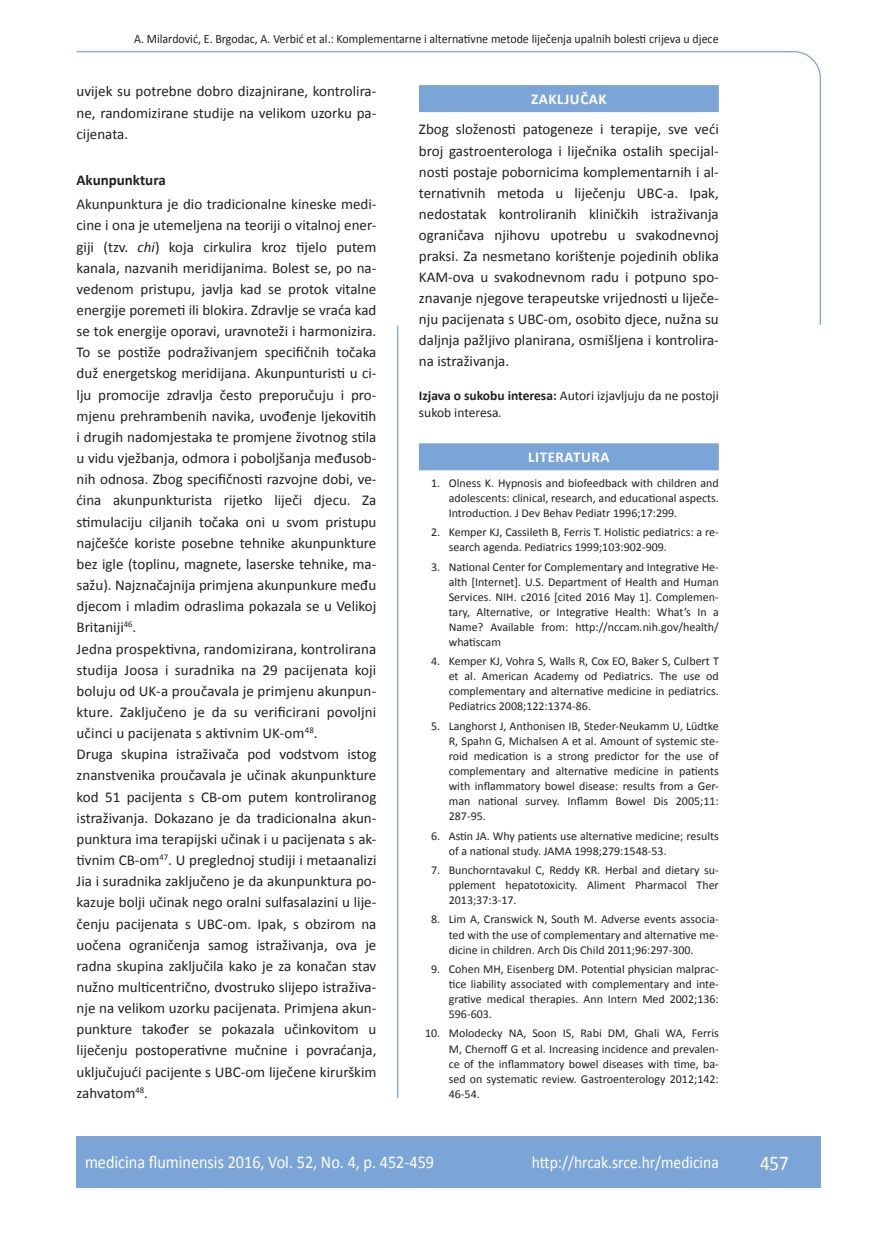
<style>
.page{position:relative;width:872px;height:1234px;background:#fff}
.page>*{position:absolute;margin:0;border:0;box-sizing:border-box;transform-origin:0 0}
.t1{font:21px "Calibri";color:#fff;scale:.9 1}
.t2{font:18px "Calibri";color:#fff;scale:.9 1}
.t3{font:17.25px "Calibri";color:#fff;scale:.9 1}
.t4{font:15px/21.1px "Calibri";color:#231f20;text-align:justify}
.t5{font:700 15px "Calibri";letter-spacing:.04em;color:#fff}
.t6{font:700 15px "Calibri";color:#231f20}
.t7{font:13.5px/16.5px "Calibri";color:#231f20}
.t8{font:12.75px "Calibri";color:#231f20;scale:.94 1}
.t9{font:12px/15px "Calibri";color:#231f20;text-align:justify}
.s1{font-style:italic}
.s2{font-weight:700}
</style>
<div class="page">
<svg style="left:76px;top:51px;width:745px;height:275px"></svg>
<hr style="left:397px;top:325px;width:1px;height:772px;background:#7ca5d7">
<div style="left:77px;top:1135px;width:744px;height:51px;background:#7ca5d7"></div>
<div style="left:419px;top:85px;width:300px;height:27px;background:#7ca5d7"></div>
<div style="left:419px;top:443px;width:300px;height:27px;background:#7ca5d7"></div>
<p class="t8" style="left:134px;top:30px;width:623px">A. Milardović, E. Brgodac, A. Verbić et al.: Komplementarne i alternativne metode liječenja upalnih bolesti crijeva u djece</p>
<p class="t4" style="left:77px;top:80px;width:301px">uvijek su potrebne dobro dizajnirane, kontrolira&shy;ne, randomizirane studije na velikom uzorku pa&shy;cijenata.</p>
<p class="t6" style="left:77px;top:171px;width:91px">Akunpunktura</p>
<p class="t4" style="left:77px;top:193px;width:301px;text-align:left">Akunpunktura je dio tradicionalne kineske medi&shy;cine i ona je utemeljena na teoriji o vitalnoj ener&shy;giji (tzv. <span class="s1">chi</span>) koja cirkulira kroz tijelo putem kanala, nazvanih meridijanima. Bolest se, po na&shy;vedenom pristupu, javlja kad se protok vitalne energije poremeti ili blokira. Zdravlje se vraća kad se tok energije oporavi, uravnoteži i harmonizira.<br>To se postiže podraživanjem specifičnih točaka duž energetskog meridijana. Akunpunturisti u ci&shy;lju promocije zdravlja često preporučuju i pro&shy;mjenu prehrambenih navika, uvođenje ljekovitih i drugih nadomjestaka te promjene životnog stila u vidu vježbanja, odmora i poboljšanja međusob&shy;nih odnosa. Zbog specifičnosti razvojne dobi, ve&shy;ćina akunpunkturista rijetko liječi djecu. Za stimulaciju ciljanih točaka oni u svom pristupu najčešće koriste posebne tehnike akunpunkture bez igle (toplinu, magnete, laserske tehnike, ma&shy;sažu). Najznačajnija primjena akunpunkure među djecom i mladim odraslima pokazala se u Velikoj Britaniji<sup>46</sup>.<br>Jedna prospektivna, randomizirana, kontrolirana studija Joosa i suradnika na 29 pacijenata koji boluju od UK-a proučavala je primjenu akunpun&shy;kture. Zaključeno je da su verificirani povoljni učinci u pacijenata s aktivnim UK-om<sup>48</sup>.<br>Druga skupina istraživača pod vodstvom istog znanstvenika proučavala je učinak akunpunkture kod 51 pacijenta s CB-om putem kontroliranog istraživanja. Dokazano je da tradicionalna akun&shy;punktura ima terapijski učinak i u pacijenata s ak&shy;tivnim CB-om<sup>47</sup>. U preglednoj studiji i metaanalizi Jia i suradnika zaključeno je da akunpunktura po&shy;kazuje bolji učinak nego oralni sulfasalazini u lije&shy;čenju pacijenata s UBC-om. Ipak, s obzirom na uočena ograničenja samog istraživanja, ova je radna skupina zaključila kako je za konačan stav nužno multicentrično, dvostruko slijepo istraživa&shy;nje na velikom uzorku pacijenata. Primjena akun&shy;punkture također se pokazala učinkovitom u liječenju postoperativne mučnine i povraćanja, uključujući pacijente s UBC-om liječene kirurškim zahvatom<sup>48</sup>.</p>
<p class="t5" style="left:531px;top:90px;width:77px">ZAKLJUČAK</p>
<p class="t4" style="left:419px;top:118px;width:301px">Zbog složenosti patogeneze i terapije, sve veći broj gastroenterologa i liječnika ostalih specijal&shy;nosti postaje pobornicima komplementarnih i al&shy;ternativnih metoda u liječenju UBC-a. Ipak, nedostatak kontroliranih kliničkih istraživanja ograničava njihovu upotrebu u svakodnevnoj praksi. Za nesmetano korištenje pojedinih oblika KAM-ova u svakodnevnom radu i potpuno spo&shy;znavanje njegove terapeutske vrijednosti u liječe&shy;nju pacijenata s UBC-om, osobito djece, nužna su daljnja pažljivo planirana, osmišljena i kontrolira&shy;na istraživanja.</p>
<p class="t7" style="left:419px;top:386px;width:301px"><span class="s2">Izjava o sukobu interesa:</span> Autori izjavljuju da ne postoji sukob interesa<span class="s1">.</span></p>
<p class="t5" style="left:528px;top:447px;width:83px">LITERATURA</p>
<p class="t9" style="left:449px;top:474px;width:271px;text-indent:-18px">1. Olness K. Hypnosis and biofeedback with children and adolescents: clinical, research, and educational aspects.<br>Introduction. J Dev Behav Pediatr 1996;17:299.</p>
<p class="t9" style="left:449px;top:524px;width:271px;text-indent:-18px">2. Kemper KJ, Cassileth B, Ferris T. Holistic pediatrics: a re&shy;search agenda. Pediatrics 1999;103:902-909.</p>
<p class="t9" style="left:449px;top:558px;width:271px;text-indent:-18px">3. National Center for Complementary and Integrative He&shy;alth [Internet]. U.S. Department of Health and Human Services. NIH. c2016 [cited 2016 May 1]. Complemen&shy;tary, Alternative, or Integrative Health: What’s In a Name? Available from: http://nccam.nih.gov/health/ whatiscam</p>
<p class="t9" style="left:449px;top:653px;width:271px;text-indent:-18px">4. Kemper KJ, Vohra S, Walls R, Cox EO, Baker S, Culbert T et al. American Academy od Pediatrics. The use od complementary and alternative medicine in pediatrics.<br>Pediatrics 2008;122:1374-86.</p>
<p class="t9" style="left:449px;top:717px;width:272px;text-indent:-18px">5. Langhorst J, Anthonisen IB, Steder-Neukamm U, Lüdtke R, Spahn G, Michalsen A et al. Amount of systemic ste&shy;roid medication is a strong predictor for the use of complementary and alternative medicine in patients with inflammatory bowel disease: results from a Ger&shy;man national survey. Inflamm Bowel Dis 2005;11:<br>287-95.</p>
<p class="t9" style="left:449px;top:827px;width:271px;text-indent:-18px">6. Astin JA. Why patients use alternative medicine; results of a national study. JAMA 1998;279:1548-53.</p>
<p class="t9" style="left:449px;top:861px;width:271px;text-indent:-18px">7. Bunchorntavakul C, Reddy KR. Herbal and dietary su&shy;pplement hepatotoxicity. Aliment Pharmacol Ther 2013;37:3-17.</p>
<p class="t9" style="left:449px;top:911px;width:271px;text-indent:-18px">8. Lim A, Cranswick N, South M. Adverse events associa&shy;ted with the use of complementary and alternative me&shy;dicine in children. Arch Dis Child 2011;96:297-300.</p>
<p class="t9" style="left:449px;top:960px;width:271px;text-indent:-18px">9. Cohen MH, Eisenberg DM. Potential physician malprac&shy;tice liability associated with complementary and inte&shy;grative medical therapies. Ann Intern Med 2002;136:<br>596-603.</p>
<p class="t9" style="left:449px;top:1025px;width:272px;text-indent:-24px">10. Molodecky NA, Soon IS, Rabi DM, Ghali WA, Ferris M, Chernoff G et al. Increasing incidence and prevalen&shy;ce of the inflammatory bowel diseases with time, ba&shy;sed on systematic review. Gastroenterology 2012;142:<br>46-54.</p>
<p class="t2" style="left:85px;top:1150px;width:389px">medicina fluminensis 2016, Vol. 52, No. 4, p. 452-459</p>
<p class="t3" style="left:532px;top:1151px;width:209px">http://hrcak.srce.hr/medicina</p>
<h1 class="t1" style="left:760px;top:1149px;width:33px">457</h1>
</div>
